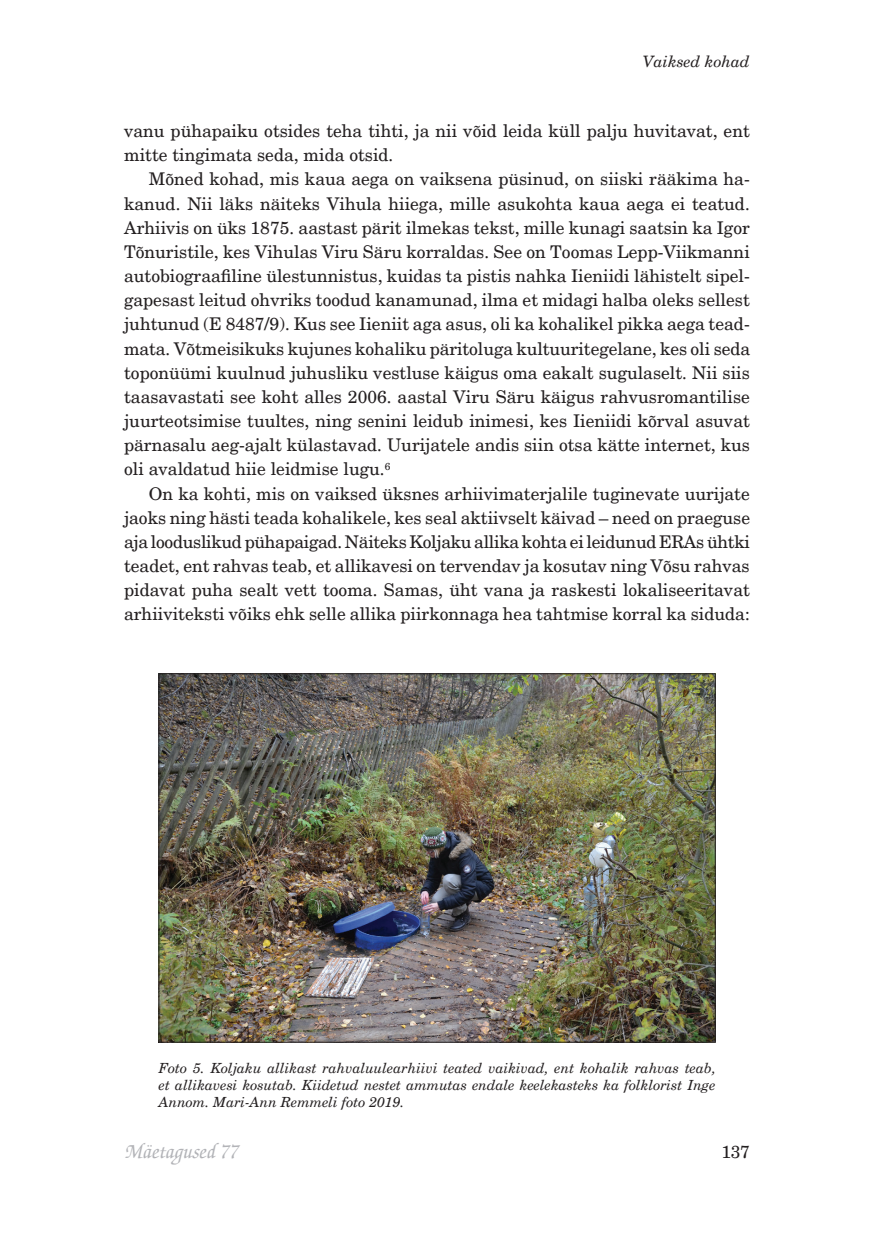
<style>
.page{position:relative;width:874px;height:1241px;background:#fff}
.page>*{position:absolute;margin:0;border:0;box-sizing:border-box;transform-origin:0 0}
.t1{font:italic 500 21px "Zapf Chancery";color:#b2b3b7}
.t2{font:17.5px/24.2px "New Century Schlbk";color:#231f20;text-align:justify}
.t3{font:italic 15.75px "New Century Schlbk";color:#231f20}
.t4{font:italic 14px/16.8px "New Century Schlbk";color:#231f20;text-align:justify}
</style>
<div class="page">
<img style="left:161px;top:675px;width:552px;height:365px">
<p class="t3" style="left:642px;top:52px;width:109px">Vaiksed kohad</p>
<p class="t2" style="left:124px;top:119px;width:627px">vanu pühapaiku otsides teha tihti, ja nii võid leida küll palju huvitavat, ent mitte tingimata seda, mida otsid.</p>
<p class="t2" style="left:124px;top:167px;width:627px;text-indent:25px">Mõned kohad, mis kaua aega on vaiksena püsinud, on siiski rääkima ha&shy;kanud. Nii läks näiteks Vihula hiiega, mille asukohta kaua aega ei teatud.<br>Arhiivis on üks 1875. aastast pärit ilmekas tekst, mille kunagi saatsin ka Igor Tõnuristile, kes Vihulas Viru Säru korraldas. See on Toomas Lepp-Viikmanni autobiograafiline ülestunnistus, kuidas ta pistis nahka Iieniidi lähistelt sipel&shy;gapesast leitud ohvriks toodud kanamunad, ilma et midagi halba oleks sellest juhtunud (E 8487/9). Kus see Iieniit aga asus, oli ka kohalikel pikka aega tead&shy;mata. Võtmeisikuks kujunes kohaliku päritoluga kultuuritegelane, kes oli seda toponüümi kuulnud juhusliku vestluse käigus oma eakalt sugulaselt. Nii siis taasavastati see koht alles 2006. aastal Viru Säru käigus rahvusromantilise juurteotsimise tuultes, ning senini leidub inimesi, kes Iieniidi kõrval asuvat pärnasalu aeg-ajalt külastavad. Uurijatele andis siin otsa kätte internet, kus oli avaldatud hiie leidmise lugu.<sup>6</sup></p>
<p class="t2" style="left:124px;top:481px;width:627px;text-indent:25px">On ka kohti, mis on vaiksed üksnes arhiivimaterjalile tuginevate uurijate jaoks ning hästi teada kohalikele, kes seal aktiivselt käivad – need on praeguse aja looduslikud pühapaigad. Näiteks Koljaku allika kohta ei leidunud ERAs ühtki teadet, ent rahvas teab, et allikavesi on tervendav ja kosutav ning Võsu rahvas pidavat puha sealt vett tooma. Samas, üht vana ja raskesti lokaliseeritavat arhiiviteksti võiks ehk selle allika piirkonnaga hea tahtmise korral ka siduda:</p>
<p class="t4" style="left:159px;top:1059px;width:558px">Foto 5. Koljaku allikast rahvaluulearhiivi teated vaikivad, ent kohalik rahvas teab, et allikavesi kosutab. Kiidetud nestet ammutas endale keelekasteks ka folklorist Inge Annom. Mari-Ann Remmeli foto 2019.</p>
<p class="t1" style="left:124px;top:1137px;width:115px">Mäetagused 77</p>
<p class="t2" style="left:721px;top:1139px;width:30px">137</p>
</div>
